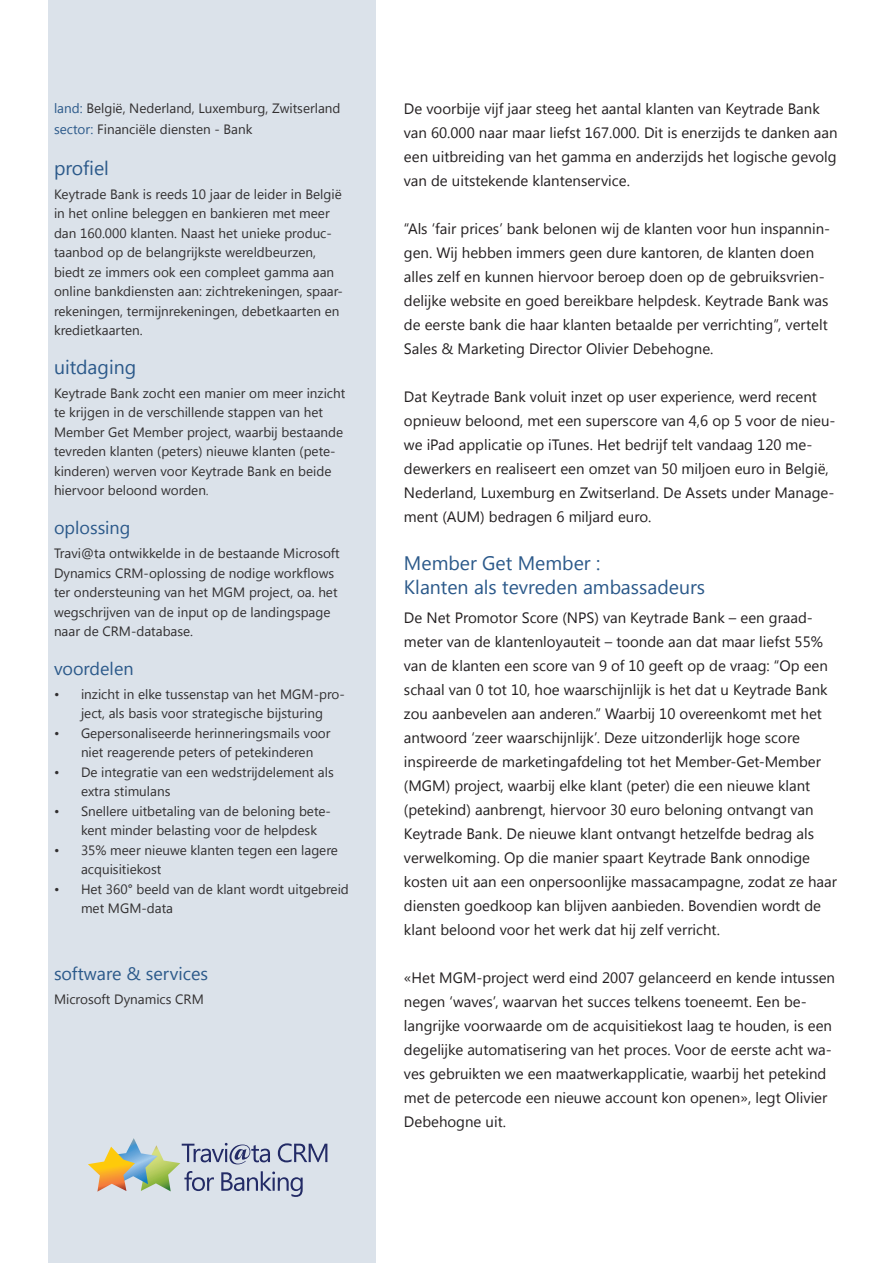
<style>
.page{position:relative;width:893px;height:1263px;background:#fff}
.page>*{position:absolute;margin:0;border:0;box-sizing:border-box;transform-origin:0 0}
.t1{font:19.5px/24px "Segoe UI";color:#2b598a}
.t2{font:18px "Segoe UI";color:#2b598a}
.t3{font:15px/24px "Segoe UI";color:#231f20}
.t4{font:13.5px/19.5px "Segoe UI";color:#312f30}
.s1{color:#2b598a}
.s2{color:#4e4f50}
</style>
<div class="page">
<div style="left:49px;top:0;width:327px;height:1263px;background:#dbe2ea"></div>
<svg style="left:88px;top:1138px;width:239px;height:59px"></svg>
<p class="t4" style="left:54px;top:97px;width:288px;line-height:21px"><span class="s1">land:</span> België, Nederland, Luxemburg, Zwitserland <span class="s1">sector:</span> Financiële diensten - Bank</p>
<h1 class="t1" style="left:54px;top:155px;width:56px">profiel</h1>
<p class="t4" style="left:54px;top:183px;width:290px">Keytrade Bank is reeds 10 jaar de leider in België in het online beleggen en bankieren met meer dan 160.000 klanten. Naast het unieke produc&shy;taanbod op de belangrijkste wereldbeurzen, biedt ze immers ook een compleet gamma aan online bankdiensten aan: zichtrekeningen, spaar&shy;rekeningen, termijnrekeningen, debetkaarten en kredietkaarten.</p>
<h1 class="t1" style="left:54px;top:354px;width:84px">uitdaging</h1>
<p class="t4" style="left:54px;top:383px;width:293px">Keytrade Bank zocht een manier om meer inzicht te krijgen in de verschillende stappen van het Member Get Member project, waarbij bestaande tevreden klanten (peters) nieuwe klanten (pete&shy;kinderen) werven voor Keytrade Bank en beide hiervoor beloond worden<span class="s2">.</span></p>
<p class="t2" style="left:54px;top:515px;width:78px">oplossing</p>
<p class="t4" style="left:54px;top:543px;width:287px">Travi@ta ontwikkelde in de bestaande Microsoft Dynamics CRM-oplossing de nodige workflows ter ondersteuning van het MGM project, oa. het wegschrijven van de input op de landingspage naar de CRM-database.</p>
<p class="t2" style="left:54px;top:656px;width:81px">voordelen</p>
<p class="t4" style="left:54px;top:684px;width:292px;text-align:center">• inzicht in elke tussenstap van het MGM-pro&shy;ject, als basis voor strategische bijsturing</p>
<p class="t4" style="left:81px;top:723px;width:251px;text-indent:-27px">• Gepersonaliseerde herinneringsmails voor niet reagerende peters of petekinderen</p>
<p class="t4" style="left:81px;top:762px;width:254px;text-indent:-27px">• De integratie van een wedstrijdelement als extra stimulans</p>
<p class="t4" style="left:81px;top:801px;width:251px;text-indent:-27px">• Snellere uitbetaling van de beloning bete&shy;kent minder belasting voor de helpdesk</p>
<p class="t4" style="left:81px;top:840px;width:258px;text-indent:-27px">• 35% meer nieuwe klanten tegen een lagere acquisitiekost</p>
<p class="t4" style="left:81px;top:879px;width:269px;text-indent:-27px">• Het 360° beeld van de klant wordt uitgebreid met MGM-data</p>
<p class="t2" style="left:54px;top:961px;width:156px">software &amp; services</p>
<p class="t4" style="left:54px;top:989px;width:151px">Microsoft Dynamics CRM</p>
<p class="t3" style="left:404px;top:96px;width:435px">De voorbije vijf jaar steeg het aantal klanten van Keytrade Bank van 60.000 naar maar liefst 167.000. Dit is enerzijds te danken aan een uitbreiding van het gamma en anderzijds het logische gevolg van de uitstekende klantenservice.</p>
<p class="t3" style="left:404px;top:216px;width:428px">“Als ‘fair prices’ bank belonen wij de klanten voor hun inspannin&shy;gen. Wij hebben immers geen dure kantoren, de klanten doen alles zelf en kunnen hiervoor beroep doen op de gebruiksvrien&shy;delijke website en goed bereikbare helpdesk. Keytrade Bank was de eerste bank die haar klanten betaalde per verrichting”, vertelt Sales &amp; Marketing Director Olivier Debehogne.</p>
<p class="t3" style="left:404px;top:384px;width:433px">Dat Keytrade Bank voluit inzet op user experience, werd recent opnieuw beloond, met een superscore van 4,6 op 5 voor de nieu&shy;we iPad applicatie op iTunes. Het bedrijf telt vandaag 120 me&shy;dewerkers en realiseert een omzet van 50 miljoen euro in België, Nederland, Luxemburg en Zwitserland. De Assets under Manage&shy;ment (AUM) bedragen 6 miljard euro.</p>
<h1 class="t1" style="left:404px;top:551px;width:303px">Member Get Member :<br>Klanten als tevreden ambassadeurs</h1>
<p class="t3" style="left:404px;top:605px;width:435px">De Net Promotor Score (NPS) van Keytrade Bank – een graad&shy;meter van de klantenloyauteit – toonde aan dat maar liefst 55% van de klanten een score van 9 of 10 geeft op de vraag: “Op een schaal van 0 tot 10, hoe waarschijnlijk is het dat u Keytrade Bank zou aanbevelen aan anderen.” Waarbij 10 overeenkomt met het antwoord ‘zeer waarschijnlijk’. Deze uitzonderlijk hoge score inspireerde de marketingafdeling tot het Member-Get-Member (MGM) project, waarbij elke klant (peter) die een nieuwe klant (petekind) aanbrengt, hiervoor 30 euro beloning ontvangt van Keytrade Bank. De nieuwe klant ontvangt hetzelfde bedrag als verwelkoming. Op die manier spaart Keytrade Bank onnodige kosten uit aan een onpersoonlijke massacampagne, zodat ze haar diensten goedkoop kan blijven aanbieden. Bovendien wordt de klant beloond voor het werk dat hij zelf verricht.</p>
<p class="t3" style="left:404px;top:965px;width:433px">«Het MGM-project werd eind 2007 gelanceerd en kende intussen negen ‘waves’, waarvan het succes telkens toeneemt. Een be&shy;langrijke voorwaarde om de acquisitiekost laag te houden, is een degelijke automatisering van het proces. Voor de eerste acht wa&shy;ves gebruikten we een maatwerkapplicatie, waarbij het petekind met de petercode een nieuwe account kon openen», legt Olivier Debehogne uit.</p>
</div>
